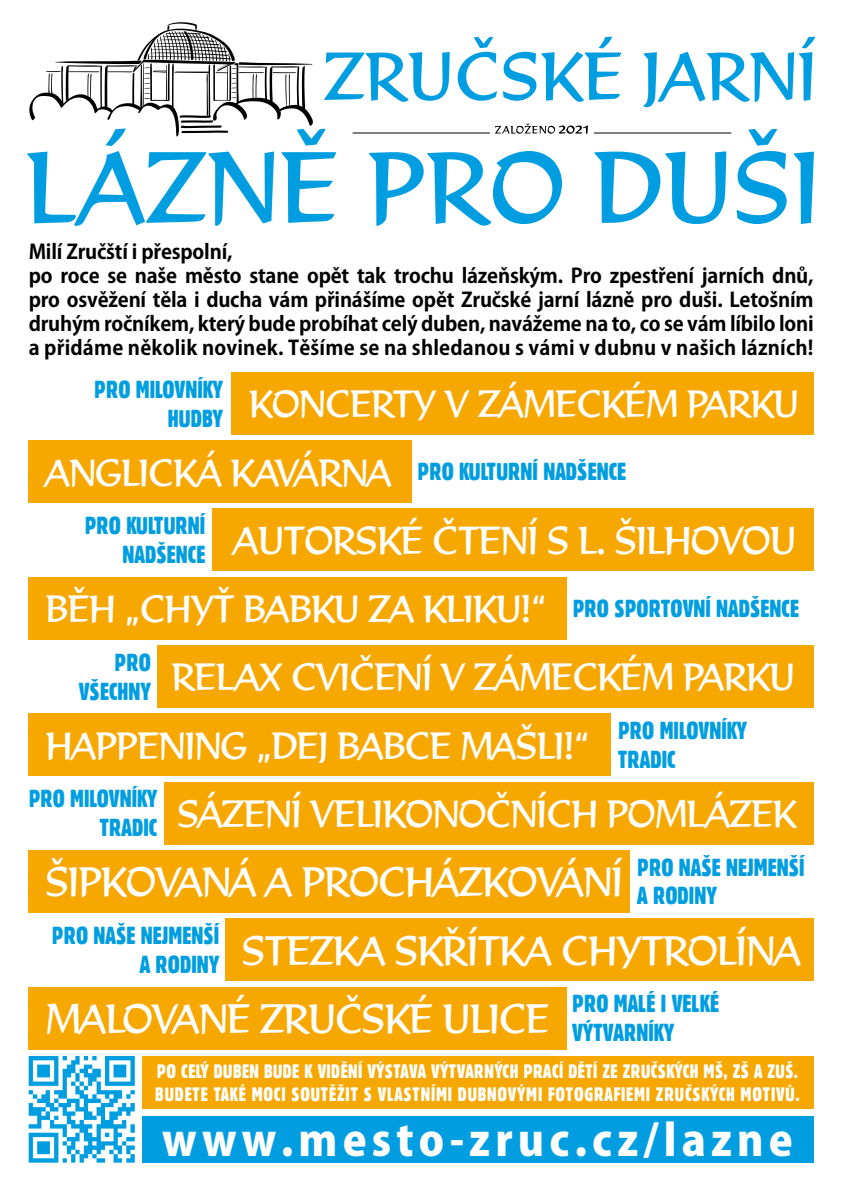
<style>
.page{position:relative;width:842px;height:1191px;background:#fff}
.page>*{position:absolute;margin:0;border:0;box-sizing:border-box;transform-origin:0 0}
.t1{font:98.8px "Formal 436 AT";color:#009ee0}
.t2{font:66.3px "Formal 436 AT";color:#009ee0}
.t3{font:800 43px "Koz Go Pr 6 N";letter-spacing:.12em;color:#fff}
.t4{font:40px "Formal 436 AT";letter-spacing:-.03em;color:#fff}
.t5{font:38px "Formal 436 AT";letter-spacing:-.03em;color:#fff}
.t6{font:37px "Formal 436 AT";letter-spacing:-.03em;color:#fff}
.t7{font:24px/28.8px "Gothic 821 Condensed AT";color:#009ee0;text-align:right}
.t8{font:700 20px/24px "Koz Go Pr 6 N";letter-spacing:-.01em;color:#000}
.t9{font:19px/22.8px "Gothic 821 Condensed AT";letter-spacing:.04em;color:#fff}
</style>
<div class="page">
<img style="left:28px;top:1056px;width:107px;height:107px">
<div style="left:142px;top:1116px;width:671px;height:46px;background:#009ee0"></div>
<svg style="left:495px;top:123px;width:93px;height:11px"></svg>
<hr style="left:353px;top:133px;width:137px;height:1px;background:#000">
<hr style="left:594px;top:133px;width:137px;height:1px;background:#000">
<svg style="left:29px;top:22px;width:284px;height:115px"></svg>
<div style="left:231px;top:372px;width:583px;height:62px;background:#f7a800"></div>
<div style="left:28px;top:440px;width:384px;height:63px;background:#f7a800"></div>
<div style="left:28px;top:850px;width:602px;height:62px;background:#f7a800"></div>
<div style="left:28px;top:986px;width:539px;height:63px;background:#f7a800"></div>
<div style="left:28px;top:713px;width:583px;height:63px;background:#f7a800"></div>
<div style="left:142px;top:1056px;width:671px;height:52px;background:#f7a800"></div>
<div style="left:28px;top:577px;width:539px;height:62px;background:#f7a800"></div>
<div style="left:212px;top:509px;width:602px;height:62px;background:#f7a800"></div>
<div style="left:157px;top:645px;width:657px;height:62px;background:#f7a800"></div>
<div style="left:164px;top:782px;width:650px;height:62px;background:#f7a800"></div>
<div style="left:225px;top:918px;width:589px;height:63px;background:#f7a800"></div>
<h2 class="t2" style="left:324px;top:36px;width:494px">ZRUČSKÉ JARNÍ</h2>
<h1 class="t1" style="left:25px;top:127px;width:797px">LÁZNĚ PRO DUŠI</h1>
<p class="t8" style="left:29px;top:240px;width:786px">Milí Zručští i přespolní,<br>po roce se naše město stane opět tak trochu lázeňským. Pro zpestření jarních dnů, pro osvěžení těla i ducha vám přinášíme opět Zručské jarní lázně pro duši. Letošním druhým ročníkem, který bude probíhat celý duben, navážeme na to, co se vám líbilo loni a přidáme několik novinek. Těšíme se na shledanou s vámi v dubnu v našich lázních!</p>
<p class="t7" style="left:94px;top:374px;width:130px">PRO MILOVNÍKY<br>HUDBY</p>
<h3 class="t6" style="left:249px;top:381px;width:552px">KONCERTY V ZÁMECKÉM PARKU</h3>
<h3 class="t6" style="left:45px;top:450px;width:348px">ANGLICKÁ KAVÁRNA</h3>
<p class="t7" style="left:417px;top:457px;width:210px">PRO KULTURNÍ NADŠENCE</p>
<p class="t7" style="left:85px;top:511px;width:122px">PRO KULTURNÍ<br>NADŠENCE</p>
<h3 class="t5" style="left:233px;top:517px;width:565px">AUTORSKÉ ČTENÍ S L. ŠILHOVOU</h3>
<h3 class="t6" style="left:45px;top:586px;width:503px">BĚH „CHYŤ BABKU ZA KLIKU!“</h3>
<p class="t7" style="left:573px;top:594px;width:228px">PRO SPORTOVNÍ NADŠENCE</p>
<p class="t7" style="left:79px;top:647px;width:74px">PRO<br>VŠECHNY</p>
<h3 class="t6" style="left:171px;top:654px;width:625px">RELAX CVIČENÍ V ZÁMECKÉM PARKU</h3>
<h3 class="t6" style="left:45px;top:723px;width:546px">HAPPENING „DEJ BABCE MAŠLI!“</h3>
<p class="t7" style="left:618px;top:716px;width:130px;text-align:left">PRO MILOVNÍKY<br>TRADIC</p>
<p class="t7" style="left:29px;top:784px;width:130px">PRO MILOVNÍKY<br>TRADIC</p>
<h3 class="t6" style="left:177px;top:791px;width:621px">SÁZENÍ VELIKONOČNÍCH POMLÁZEK</h3>
<h3 class="t4" style="left:45px;top:857px;width:579px">ŠIPKOVANÁ A PROCHÁZKOVÁNÍ</h3>
<p class="t7" style="left:637px;top:852px;width:169px;text-align:left">PRO NAŠE NEJMENŠÍ<br>A RODINY</p>
<p class="t7" style="left:52px;top:920px;width:169px">PRO NAŠE NEJMENŠÍ<br>A RODINY</p>
<h3 class="t4" style="left:242px;top:926px;width:561px">STEZKA SKŘÍTKA CHYTROLÍNA</h3>
<h3 class="t4" style="left:45px;top:994px;width:506px">MALOVANÉ ZRUČSKÉ ULICE</h3>
<p class="t7" style="left:572px;top:989px;width:148px;text-align:left">PRO MALÉ I VELKÉ<br>VÝTVARNÍKY</p>
<p class="t9" style="left:155px;top:1059px;width:646px">PO CELÝ DUBEN BUDE K VIDĚNÍ VÝSTAVA VÝTVARNÝCH PRACÍ DĚTÍ ZE ZRUČSKÝCH MŠ, ZŠ A ZUŠ.<br>BUDETE TAKÉ MOCI SOUTĚŽIT S VLASTNÍMI DUBNOVÝMI FOTOGRAFIEMI ZRUČSKÝCH MOTIVŮ.</p>
<h3 class="t3" style="left:162px;top:1116px;width:632px">www.mesto-zruc.cz/lazne</h3>
</div>
